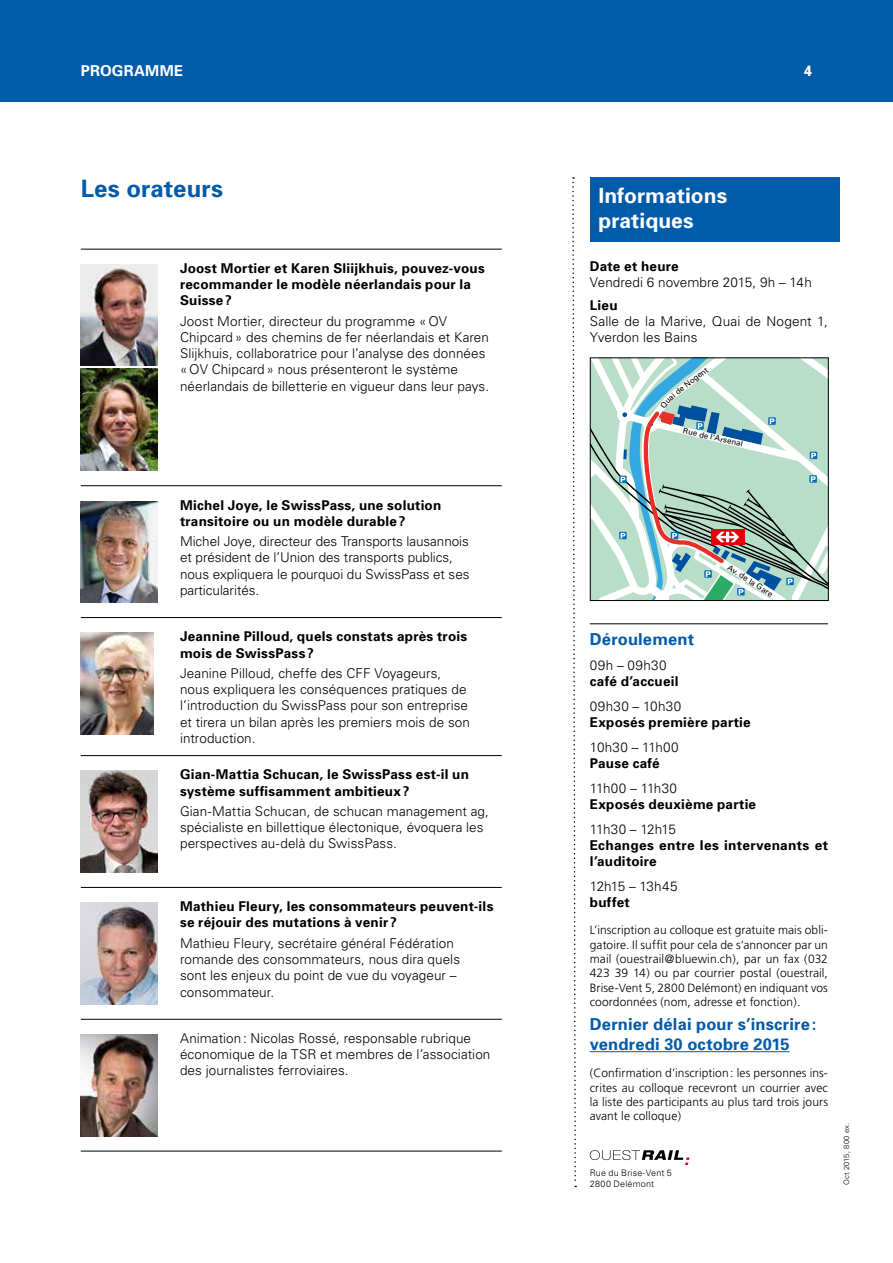
<style>
.page{position:relative;width:893px;height:1263px;background:#fff}
.page>*{position:absolute;margin:0;border:0;box-sizing:border-box;transform-origin:0 0}
.t1{font:700 24px "Univers";letter-spacing:.005em;color:#005ba9}
.t2{font:700 21px/25.2px "Univers";color:#fff}
.t3{font:700 16.5px/19.8px "Univers";letter-spacing:.01em;color:#005ba9}
.t4{font:700 15px "Univers";letter-spacing:.015em;color:#fff}
.t5{font:300 13.5px/16.2px "Univers";letter-spacing:.005em;color:#000}
.t6{font:700 13.5px/16.2px "Univers";letter-spacing:.02em;color:#000}
.t7{font:300 13.5px "Univers";letter-spacing:-.02em;color:#000}
.t8{font:300 13.5px "Univers";letter-spacing:.025em;color:#000}
.t9{font:300 13.5px "Univers";letter-spacing:-.045em;color:#000}
.t10{font:300 13.5px "Univers";letter-spacing:.03em;color:#000}
.t11{font:300 12px/14.4px "Frutiger";letter-spacing:.005em;color:#000;text-align:justify}
.t12{font:300 9px/10.8px "Univers";letter-spacing:.02em;color:#000}
.t13{font:7.95px "Univers";color:#000}
.t14{font:300 7.5px "Univers";letter-spacing:.025em;color:#000}
</style>
<div class="page">
<div style="left:0;top:0;width:893px;height:101px;background:#005ba9"></div>
<hr style="left:590px;top:623px;width:238px;height:1px;background:#000">
<hr style="left:590px;top:1051px;width:200px;height:1px;background:#005ba9">
<div style="left:590px;top:177px;width:249px;height:64px;background:#005ba9"></div>
<svg style="left:572px;top:177px;width:5px;height:1010px"></svg>
<svg style="left:590px;top:1150px;width:99px;height:15px"></svg>
<hr style="left:81px;top:249px;width:99px;height:1px;background:#000">
<hr style="left:180px;top:249px;width:322px;height:1px;background:#000">
<hr style="left:81px;top:617px;width:99px;height:1px;background:#000">
<hr style="left:180px;top:617px;width:322px;height:1px;background:#000">
<hr style="left:81px;top:887px;width:99px;height:1px;background:#000">
<hr style="left:180px;top:887px;width:322px;height:1px;background:#000">
<hr style="left:81px;top:1151px;width:99px;height:1px;background:#000">
<hr style="left:180px;top:1151px;width:322px;height:1px;background:#000">
<hr style="left:81px;top:485px;width:99px;height:1px;background:#000">
<hr style="left:180px;top:485px;width:322px;height:1px;background:#000">
<hr style="left:81px;top:755px;width:99px;height:1px;background:#000">
<hr style="left:180px;top:755px;width:322px;height:1px;background:#000">
<hr style="left:81px;top:1019px;width:99px;height:1px;background:#000">
<hr style="left:180px;top:1019px;width:322px;height:1px;background:#000">
<img style="left:81px;top:265px;width:76px;height:100px">
<img style="left:81px;top:369px;width:76px;height:102px">
<img style="left:81px;top:501px;width:76px;height:102px">
<img style="left:81px;top:632px;width:72px;height:102px">
<img style="left:81px;top:770px;width:76px;height:102px">
<img style="left:81px;top:902px;width:76px;height:102px">
<img style="left:81px;top:1034px;width:76px;height:102px">
<svg style="left:590px;top:358px;width:238px;height:242px"></svg>
<p class="t4" style="left:81px;top:61px;width:104px">PROGRAMME</p>
<p class="t4" style="left:804px;top:61px;width:10px">4</p>
<h1 class="t1" style="left:81px;top:173px;width:144px">Les orateurs</h1>
<p class="t6" style="left:180px;top:260px;width:306px">Joost Mortier et Karen Sliijkhuis, pouvez-vous recommander le modèle néerlandais pour la<br>Suisse?</p>
<p class="t5" style="left:180px;top:313px;width:311px">Joost Mortier, directeur du programme «OV Chipcard» des chemins de fer néerlandais et Karen Slijkhuis, collaboratrice pour l’analyse des données «OV Chipcard» nous présenteront le système néerlandais de billetterie en vigueur dans leur pays.</p>
<p class="t6" style="left:180px;top:496px;width:263px">Michel Joye, le SwissPass, une solution transitoire ou un modèle durable?</p>
<p class="t5" style="left:180px;top:533px;width:291px">Michel Joye, directeur des Transports lausannois et président de l’Union des transports publics, nous expliquera le pourquoi du SwissPass et ses particularités.</p>
<p class="t6" style="left:180px;top:628px;width:289px">Jeannine Pilloud, quels constats après trois mois de SwissPass?</p>
<p class="t5" style="left:180px;top:665px;width:291px">Jeanine Pilloud, cheffe des CFF Voyageurs, nous expliquera les conséquences pratiques de l’introduction du SwissPass pour son entreprise et tirera un bilan après les premiers mois de son introduction.</p>
<p class="t6" style="left:180px;top:766px;width:290px">Gian-Mattia Schucan, le SwissPass est-il un système suffisamment ambitieux?</p>
<p class="t5" style="left:180px;top:803px;width:310px">Gian-Mattia Schucan, de schucan management ag, spécialiste en billettique électonique, évoquera les perspectives au-delà du SwissPass.</p>
<p class="t6" style="left:180px;top:898px;width:315px">Mathieu Fleury, les consommateurs peuvent-ils se réjouir des mutations à venir?</p>
<p class="t5" style="left:180px;top:935px;width:282px">Mathieu Fleury, secrétaire général Fédération romande des consommateurs, nous dira quels sont les enjeux du point de vue du voyageur – consommateur.</p>
<p class="t5" style="left:180px;top:1030px;width:312px">Animation: Nicolas Rossé, responsable rubrique économique de la TSR et membres de l’association des journalistes ferroviaires.</p>
<h2 class="t2" style="left:598px;top:182px;width:130px">Informations pratiques</h2>
<p class="t6" style="left:590px;top:257px;width:90px">Date et heure</p>
<p class="t5" style="left:590px;top:274px;width:223px">Vendredi 6 novembre 2015, 9h – 14h</p>
<p class="t6" style="left:590px;top:296px;width:29px">Lieu</p>
<p class="t5" style="left:590px;top:312px;width:240px">Salle de la Marive, Quai de Nogent 1,<br>Yverdon les Bains</p>
<p class="t13" style="left:670px;top:392px;width:45px;rotate:-38deg">i de Nogent</p>
<p class="t13" style="left:705px;top:430px;width:21px;rotate:13deg">e l’Ar</p>
<p class="t13" style="left:724px;top:435px;width:21px;rotate:12deg">senal</p>
<p class="t13" style="left:752px;top:576px;width:24px;rotate:32deg">la Gar</p>
<p class="t3" style="left:590px;top:629px;width:106px">Déroulement</p>
<p class="t10" style="left:590px;top:657px;width:78px">09h – 09h30</p>
<p class="t6" style="left:590px;top:673px;width:90px">café d’accueil</p>
<p class="t8" style="left:590px;top:698px;width:93px">09h30 – 10h30</p>
<p class="t6" style="left:590px;top:714px;width:162px">Exposés première partie</p>
<p class="t5" style="left:590px;top:739px;width:90px">10h30 – 11h00</p>
<p class="t6" style="left:590px;top:755px;width:71px">Pause café</p>
<p class="t7" style="left:590px;top:780px;width:89px">11h00 – 11h30</p>
<p class="t6" style="left:590px;top:796px;width:168px">Exposés deuxième partie</p>
<p class="t9" style="left:590px;top:821px;width:88px">11h30 – 12h15</p>
<p class="t6" style="left:590px;top:837px;width:240px">Echanges entre les intervenants et l’auditoire</p>
<p class="t7" style="left:590px;top:878px;width:89px">12h15 – 13h45</p>
<p class="t6" style="left:590px;top:894px;width:41px">buffet</p>
<p class="t11" style="left:590px;top:923px;width:240px">L’inscription au colloque est gratuite mais obli&shy;gatoire. Il suffit pour cela de s’annoncer par un mail (ouestrail@bluewin.ch), par un fax (032<br>423 39 14) ou par courrier postal (ouestrail, Brise-Vent 5, 2800 Delémont) en indiquant vos coordonnées (nom, adresse et fonction).</p>
<p class="t3" style="left:590px;top:1014px;width:228px">Dernier délai pour s’inscrire: vendredi 30 octobre 2015</p>
<p class="t11" style="left:590px;top:1066px;width:240px">(Confirmation d’inscription: les personnes ins&shy;crites au colloque recevront un courrier avec la liste des participants au plus tard trois jours avant le colloque)</p>
<p class="t12" style="left:590px;top:1167px;width:84px">Rue du Brise-Vent 5<br>2800 Delémont</p>
<p class="t14" style="left:842px;top:1185px;width:63px;rotate:-90deg">Oct 2015, 800 ex.</p>
</div>
